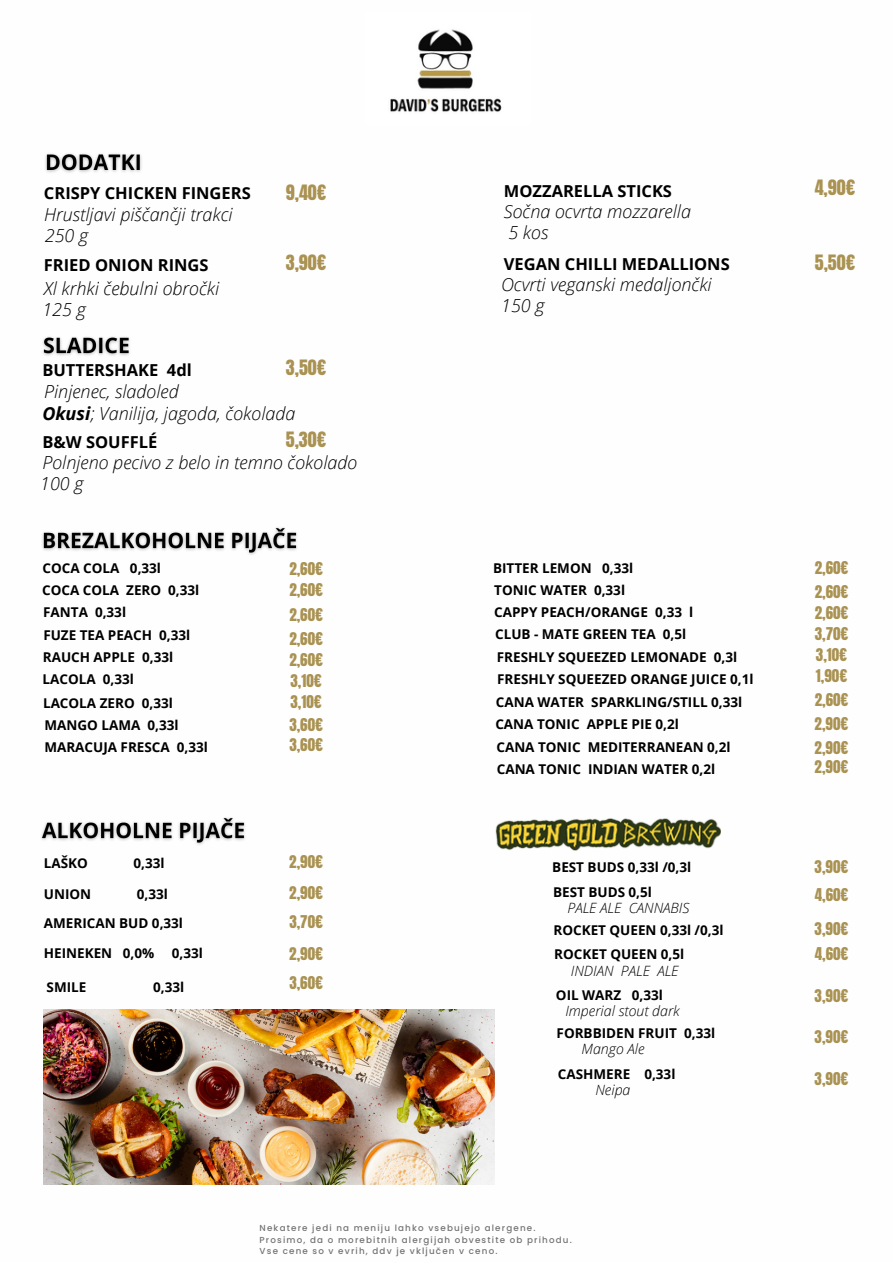
<style>
.page{position:relative;width:893px;height:1264px;background:#fff}
.page>*{position:absolute;margin:0;border:0;box-sizing:border-box;transform-origin:0 0}
.t1{font:italic 300 18px/21.1px "Open Sans";color:#000}
.t2{font:18px "Anton";color:#a99252}
.t3{font:700 16.5px "Open Sans";color:#000}
.t4{font:15px/20.9px "Anton";color:#a99252}
.t5{font:italic 300 14.1px "Open Sans";color:#000}
.t6{font:700 13.5px/22.4px "Open Sans";color:#000}
.t7{font:500 8.7px/11.7px "Poppins";letter-spacing:.135em;color:#737373}
.s1{font-weight:700}
</style>
<div class="page">
<img style="left:390px;top:29px;width:112px;height:83px">
<img style="left:495px;top:818px;width:225px;height:33px">
<img style="left:44px;top:1009px;width:451px;height:174px">
<img style="left:45px;top:153px;width:97px;height:20px">
<img style="left:42px;top:337px;width:88px;height:19px">
<img style="left:42px;top:527px;width:255px;height:28px">
<img style="left:41px;top:817px;width:204px;height:28px">
<p class="t3" style="left:44px;top:181px;width:208px">CRISPY CHICKEN FINGERS</p>
<h1 class="t2" style="left:286px;top:179px;width:42px">9,40€</h1>
<h1 class="t1" style="left:44px;top:203px;width:190px">Hrustljavi piščančji trakci<br>250 g</h1>
<h1 class="t1" style="left:42px;top:277px;width:178px">Xl krhki čebulni obročki<br>125 g</h1>
<p class="t3" style="left:44px;top:253px;width:166px">FRIED ONION RINGS</p>
<h1 class="t2" style="left:286px;top:249px;width:42px">3,90€</h1>
<p class="t3" style="left:42px;top:359px;width:151px">BUTTERSHAKE 4dl</p>
<h1 class="t2" style="left:286px;top:355px;width:42px">3,50€</h1>
<h1 class="t1" style="left:42px;top:379px;width:254px;line-height:22.2px">Pinjenec, sladoled<br><span class="s1">Okusi</span>; Vanilija, jagoda, čokolada</h1>
<h1 class="t1" style="left:40px;top:451px;width:319px">Polnjeno pecivo z belo in temno čokolado<br>100 g</h1>
<h1 class="t2" style="left:286px;top:426px;width:42px">5,30€</h1>
<p class="t3" style="left:42px;top:430px;width:116px">B&amp;W SOUFFLÉ</p>
<p class="t6" style="left:42px;top:556px;width:159px">COCA COLA 0,33l<br>COCA COLA ZERO 0,33l<br>FANTA 0,33l</p>
<p class="t6" style="left:43px;top:624px;width:167px">FUZE TEA PEACH 0,33l<br>RAUCH APPLE 0,33l<br>LACOLA 0,33l<br>LACOLA ZERO 0,33l<br>MANGO LAMA 0,33l<br>MARACUJA FRESCA 0,33l</p>
<p class="t6" style="left:44px;top:851px;width:46px">LAŠKO</p>
<p class="t6" style="left:133px;top:851px;width:33px">0,33l</p>
<p class="t6" style="left:44px;top:882px;width:49px">UNION</p>
<p class="t6" style="left:44px;top:879px;width:141px;line-height:28.8px;text-indent:93px">0,33l<br>AMERICAN BUD 0,33l</p>
<p class="t6" style="left:44px;top:941px;width:112px">HEINEKEN 0,0%</p>
<p class="t6" style="left:172px;top:941px;width:33px">0,33l</p>
<p class="t6" style="left:47px;top:975px;width:41px">SMILE</p>
<p class="t6" style="left:153px;top:975px;width:33px">0,33l</p>
<p class="t4" style="left:289px;top:558px;width:35px">2,60€<br>2,60€</p>
<p class="t4" style="left:289px;top:602px;width:35px;line-height:24.8px">2,60€<br>2,60€</p>
<p class="t4" style="left:289px;top:650px;width:35px;text-align:justify">2,60€ 3,10€ 3,10€</p>
<p class="t4" style="left:289px;top:714px;width:35px">3,60€<br>3,60€</p>
<p class="t4" style="left:289px;top:846px;width:35px;line-height:31.3px">2,90€<br>2,90€</p>
<p class="t4" style="left:289px;top:905px;width:35px;line-height:32.5px">3,70€<br>2,90€</p>
<p class="t4" style="left:289px;top:972px;width:35px">3,60€</p>
<p class="t3" style="left:504px;top:179px;width:170px">MOZZARELLA STICKS</p>
<h1 class="t1" style="left:504px;top:200px;width:189px">Sočna ocvrta mozzarella</h1>
<p class="t3" style="left:504px;top:252px;width:227px">VEGAN CHILLI MEDALLIONS</p>
<h1 class="t1" style="left:501px;top:273px;width:212px">Ocvrti veganski medaljončki<br>150 g</h1>
<h1 class="t1" style="left:508px;top:222px;width:41px">5 kos</h1>
<p class="t6" style="left:493px;top:556px;width:262px">BITTER LEMON 0,33l<br>TONIC WATER 0,33l<br>CAPPY PEACH/ORANGE 0,33 l<br>CLUB - MATE GREEN TEA 0,5l<br>FRESHLY SQUEEZED LEMONADE 0,3l<br>FRESHLY SQUEEZED ORANGE JUICE 0,1l<br>CANA WATER SPARKLING/STILL 0,33l<br>CANA TONIC APPLE PIE 0,2l<br>CANA TONIC MEDITERRANEAN 0,2l<br>CANA TONIC INDIAN WATER 0,2l</p>
<p class="t6" style="left:552px;top:854px;width:141px;line-height:24.3px">BEST BUDS 0,33l /0,3l<br>BEST BUDS 0,5l</p>
<p class="t5" style="left:567px;top:897px;width:123px">PALE ALE CANNABIS</p>
<p class="t6" style="left:553px;top:917px;width:172px;line-height:24.3px">ROCKET QUEEN 0,33l /0,3l<br>ROCKET QUEEN 0,5l</p>
<p class="t5" style="left:571px;top:960px;width:109px">INDIAN PALE ALE</p>
<p class="t6" style="left:556px;top:983px;width:108px">OIL WARZ 0,33l</p>
<p class="t5" style="left:565px;top:1001px;width:116px">Imperial stout dark</p>
<p class="t6" style="left:556px;top:1021px;width:160px">FORBBIDEN FRUIT 0,33l</p>
<p class="t5" style="left:581px;top:1039px;width:64px">Mango Ale</p>
<p class="t6" style="left:558px;top:1062px;width:119px">CASHMERE 0,33l</p>
<p class="t5" style="left:595px;top:1079px;width:36px">Neipa</p>
<p class="t7" style="left:259px;top:1222px;width:314px">Nekatere jedi na meniju lahko vsebujejo alergene.<br>Prosimo, da o morebitnih alergijah obvestite ob prihodu.<br>Vse cene so v evrih, ddv je vključen v ceno.</p>
<h1 class="t2" style="left:814px;top:174px;width:42px">4,90€</h1>
<h1 class="t2" style="left:814px;top:249px;width:42px">5,50€</h1>
<p class="t4" style="left:814px;top:555px;width:35px;line-height:24.5px">2,60€<br>2,60€</p>
<p class="t4" style="left:814px;top:602px;width:35px;text-align:justify">2,60€ 3,70€ 3,10€ 1,90€</p>
<p class="t4" style="left:814px;top:687px;width:35px;line-height:24px;text-align:justify">2,60€ 2,90€ 2,90€</p>
<p class="t4" style="left:814px;top:757px;width:35px">2,90€</p>
<p class="t4" style="left:814px;top:853px;width:35px;line-height:27.6px">3,90€<br>4,60€</p>
<p class="t4" style="left:814px;top:916px;width:35px;line-height:25.2px">3,90€<br>4,60€</p>
<p class="t4" style="left:814px;top:985px;width:35px">3,90€</p>
<p class="t4" style="left:814px;top:1026px;width:35px">3,90€</p>
<p class="t4" style="left:814px;top:1068px;width:35px">3,90€</p>
</div>
